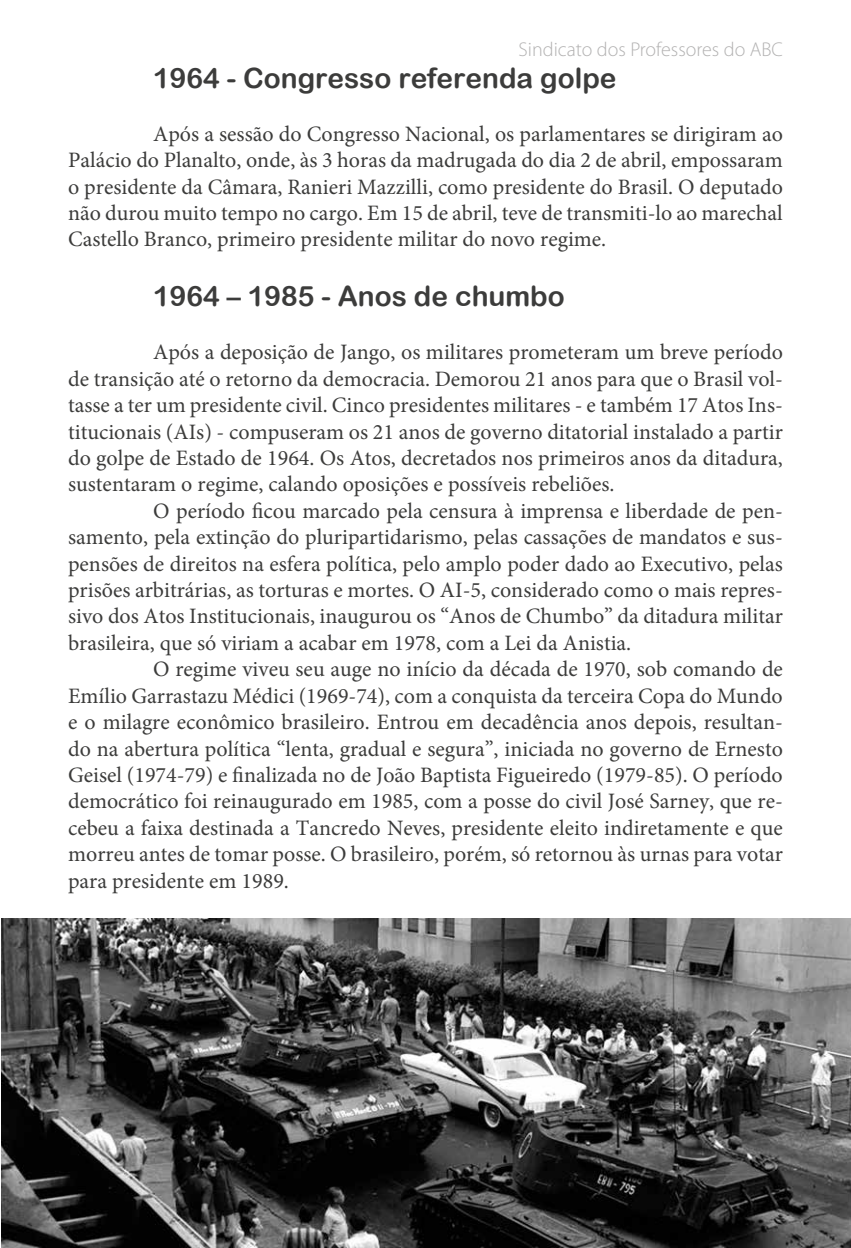
<style>
.page{position:relative;width:851px;height:1248px;background:#fff}
.page>*{position:absolute;margin:0;border:0;box-sizing:border-box;transform-origin:0 0}
.t1{font:28px "Arial Rounded MT Bold";color:#3c3c3b}
.t2{font:22px/26.4px "Minion Pro";color:#3c3c3b;text-align:justify}
.t3{font:300 20px "Myriad Pro";color:#b3b2b2}
</style>
<div class="page">
<img style="left:1px;top:918px;width:849px;height:329px">
<p class="t3" style="left:518px;top:39px;width:266px">Sindicato dos Professores do ABC</p>
<p class="t1" style="left:153px;top:61px;width:464px">1964 - Congresso referenda golpe</p>
<p class="t2" style="left:68px;top:121px;width:716px;text-indent:85px">Após a sessão do Congresso Nacional, os parlamentares se dirigiram ao Palácio do Planalto, onde, às 3 horas da madrugada do dia 2 de abril, empossaram o presidente da Câmara, Ranieri Mazzilli, como presidente do Brasil. O deputado não durou muito tempo no cargo. Em 15 de abril, teve de transmiti-lo ao marechal Castello Branco, primeiro presidente militar do novo regime.</p>
<p class="t1" style="left:153px;top:280px;width:413px">1964 – 1985 - Anos de chumbo</p>
<p class="t2" style="left:68px;top:339px;width:716px;text-indent:85px">Após a deposição de Jango, os militares prometeram um breve período de transição até o retorno da democracia. Demorou 21 anos para que o Brasil vol&shy;tasse a ter um presidente civil. Cinco presidentes militares - e também 17 Atos Ins&shy;titucionais (AIs) - compuseram os 21 anos de governo ditatorial instalado a partir do golpe de Estado de 1964. Os Atos, decretados nos primeiros anos da ditadura, sustentaram o regime, calando oposições e possíveis rebeliões.</p>
<p class="t2" style="left:68px;top:497px;width:716px;text-indent:85px">O período ficou marcado pela censura à imprensa e liberdade de pen&shy;samento, pela extinção do pluripartidarismo, pelas cassações de mandatos e sus&shy;pensões de direitos na esfera política, pelo amplo poder dado ao Executivo, pelas prisões arbitrárias, as torturas e mortes. O AI-5, considerado como o mais repres&shy;sivo dos Atos Institucionais, inaugurou os “Anos de Chumbo” da ditadura militar brasileira, que só viriam a acabar em 1978, com a Lei da Anistia.</p>
<p class="t2" style="left:68px;top:656px;width:716px;text-indent:85px">O regime viveu seu auge no início da década de 1970, sob comando de Emílio Garrastazu Médici (1969-74), com a conquista da terceira Copa do Mundo e o milagre econômico brasileiro. Entrou em decadência anos depois, resultan&shy;do na abertura política “lenta, gradual e segura”, iniciada no governo de Ernesto Geisel (1974-79) e finalizada no de João Baptista Figueiredo (1979-85). O período democrático foi reinaugurado em 1985, com a posse do civil José Sarney, que re&shy;cebeu a faixa destinada a Tancredo Neves, presidente eleito indiretamente e que morreu antes de tomar posse. O brasileiro, porém, só retornou às urnas para votar para presidente em 1989.</p>
</div>
